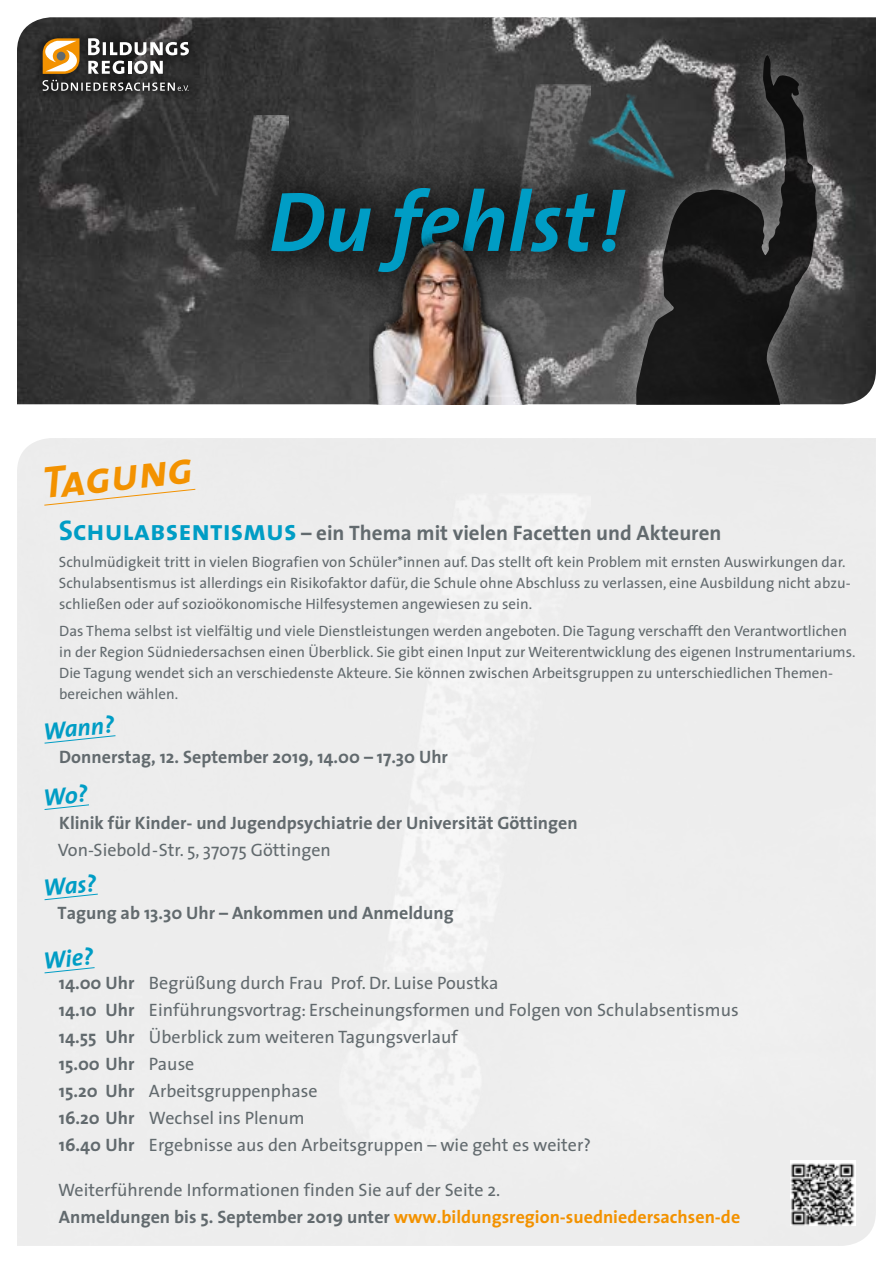
<style>
.page{position:relative;width:893px;height:1263px;background:#fff}
.page>*{position:absolute;margin:0;border:0;box-sizing:border-box;transform-origin:0 0}
.t1{font:italic 700 85.35px "The Sans";color:#009dc5}
.t2{font:italic 45px "The Sans Bold Caps";color:#f39200}
.t3{font:italic 700 24px "The Sans";color:#009dc5}
.t4{font:700 21px "The Sans";color:#626a6e}
.t5{font:18px/27px "The Sans";color:#626a6e}
.t6{font:700 18px "The Sans";color:#626a6e}
.t7{font:15px/21px "The Sans";color:#626a6e}
.s1{font-family:"The Sans Bold Caps";font-weight:400;font-size:28.5px;color:#009dc5}
.s2{font-weight:700}
.s3{font-weight:700;color:#f39200}
</style>
<div class="page">
<img style="left:17px;top:17px;width:859px;height:387px">
<div style="left:33px;top:28px;width:166px;height:72px;background:#000;opacity:.35"></div>
<svg style="left:88px;top:61px;width:75px;height:13px"></svg>
<svg style="left:88px;top:38px;width:101px;height:17px"></svg>
<svg style="left:43px;top:38px;width:36px;height:36px"></svg>
<svg style="left:43px;top:80px;width:146px;height:11px;background:#5d5d5d"></svg>
<img style="left:489px;top:85px;width:101px;height:267px">
<img style="left:224px;top:116px;width:64px;height:21px">
<div style="left:340px;top:494px;width:250px;height:658px;background:#eee"></div>
<svg style="left:43px;top:488px;width:153px;height:18px;background:#ece7df"></svg>
<svg style="left:44px;top:735px;width:72px;height:9px"></svg>
<svg style="left:44px;top:967px;width:51px;height:6px"></svg>
<svg style="left:44px;top:893px;width:54px;height:7px"></svg>
<div style="left:610px;top:31px;width:234px;height:399px;background:#fff;opacity:.63"></div>
<svg style="left:636px;top:55px;width:181px;height:349px;background:#313131"></svg>
<div style="left:223px;top:137px;width:451px;height:186px;background:#000;opacity:.68"></div>
<img style="left:370px;top:218px;width:158px;height:186px">
<img style="left:563px;top:77px;width:113px;height:126px">
<img style="left:790px;top:1163px;width:65px;height:62px">
<svg style="left:44px;top:784px;width:46px;height:26px"></svg>
<h2 class="t2" style="left:38px;top:446px;width:153px;rotate:-6deg">Tagung</h2>
<h1 class="t1" style="left:269px;top:151px;width:357px">Du fehlst!</h1>
<h3 class="t4" style="left:59px;top:515px;width:664px"><span class="s1">Schulabsentismus</span> – ein Thema mit vielen Facetten und Akteuren</h3>
<p class="t7" style="left:59px;top:551px;width:793px">Schulmüdigkeit tritt in vielen Biografien von Schüler*innen auf. Das stellt oft kein Problem mit ernsten Auswirkungen dar.<br>Schulabsentismus ist allerdings ein Risikofaktor dafür, die Schule ohne Abschluss zu verlassen, eine Ausbildung nicht abzu&shy;schließen oder auf sozioökonomische Hilfesystemen angewiesen zu sein.</p>
<p class="t7" style="left:59px;top:620px;width:798px">Das Thema selbst ist vielfältig und viele Dienstleistungen werden angeboten. Die Tagung verschafft den Verantwortlichen in der Region Südniedersachsen einen Überblick. Sie gibt einen Input zur Weiterentwicklung des eigenen Instrumentariums.<br>Die Tagung wendet sich an verschiedenste Akteure. Sie können zwischen Arbeitsgruppen zu unterschiedlichen Themen&shy;bereichen wählen.</p>
<h3 class="t3" style="left:41px;top:711px;width:73px;rotate:-6deg">Wann?</h3>
<p class="t6" style="left:59px;top:741px;width:390px">Donnerstag, 12. September 2019, 14.00 – 17.30 Uhr</p>
<p class="t6" style="left:59px;top:808px;width:520px">Klinik für Kinder- und Jugendpsychiatrie der Universität Göttingen</p>
<p class="t5" style="left:58px;top:836px;width:274px">Von-Siebold-Str. 5, 37075 Göttingen</p>
<h3 class="t3" style="left:41px;top:868px;width:55px;rotate:-6deg">Was?</h3>
<p class="t6" style="left:58px;top:898px;width:398px">Tagung ab 13.30 Uhr – Ankommen und Anmeldung</p>
<h3 class="t3" style="left:41px;top:941px;width:52px;rotate:-6deg">Wie?</h3>
<p class="t5" style="left:59px;top:969px;width:681px"><span class="s2">14.00 Uhr</span> Begrüßung durch Frau Prof. Dr. Luise Poustka<br><span class="s2">14.10 Uhr</span> Einführungsvortrag: Erscheinungsformen und Folgen von Schulabsentismus <span class="s2">14.55 Uhr</span> Überblick zum weiteren Tagungsverlauf<br><span class="s2">15.00 Uhr</span> Pause<br><span class="s2">15.20 Uhr</span> Arbeitsgruppenphase<br><span class="s2">16.20 Uhr</span> Wechsel ins Plenum<br><span class="s2">16.40 Uhr</span> Ergebnisse aus den Arbeitsgruppen – wie geht es weiter?</p>
<p class="t5" style="left:58px;top:1176px;width:684px">Weiterführende Informationen finden Sie auf der Seite 2.<br><span class="s2">Anmeldungen bis 5. September 2019 unter</span> <span class="s3">www.bildungsregion-suedniedersachsen-de</span></p>
</div>
